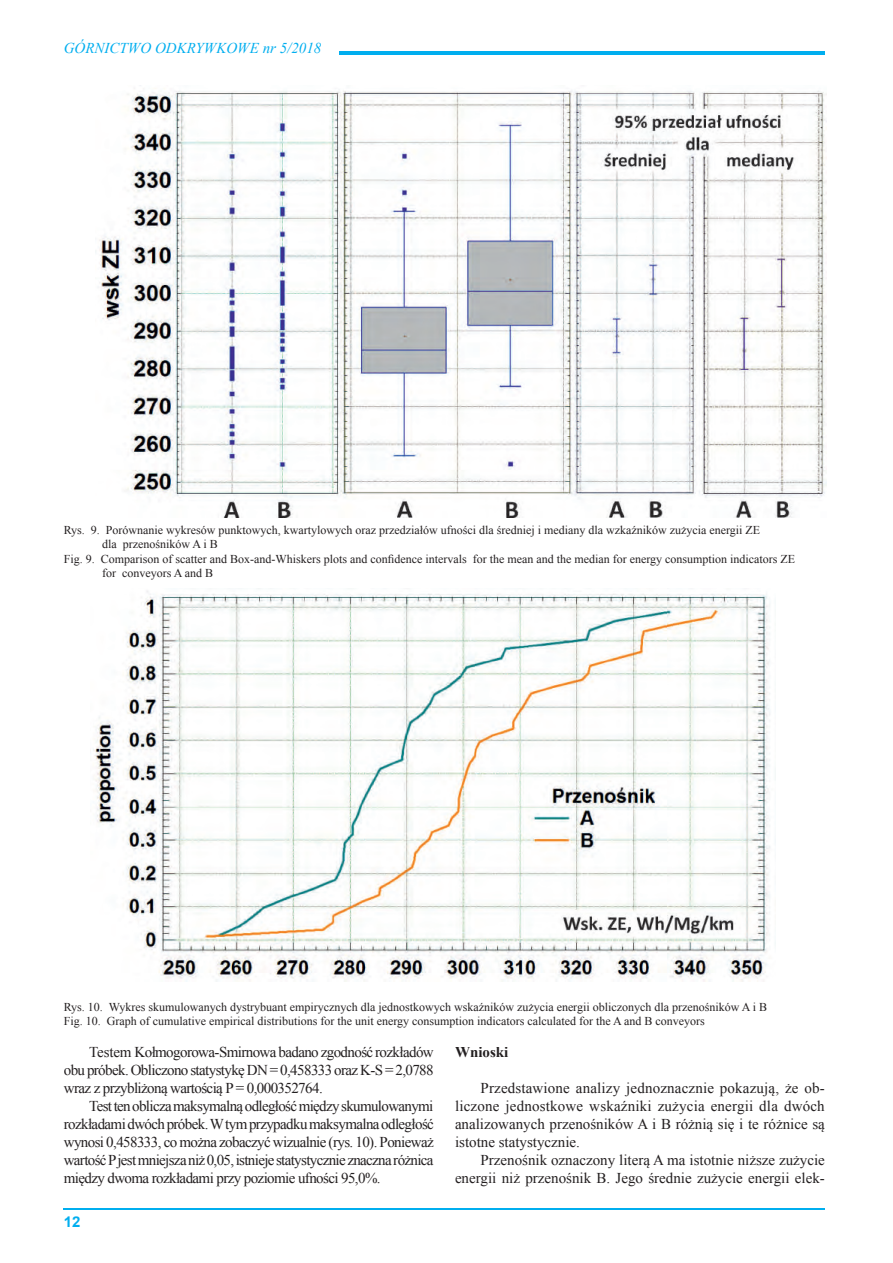
<style>
.page{position:relative;width:893px;height:1263px;background:#fff}
.page>*{position:absolute;margin:0;border:0;box-sizing:border-box;transform-origin:0 0}
.t1{font:15px/18px "Times New Roman";color:#231f20;text-align:justify}
.t2{font:italic 15px "Times New Roman";color:#00aeef}
.t3{font:700 15px "Times New Roman";color:#231f20}
.t4{font:700 15px "Arial";color:#00aeef}
.t5{font:12px/14.4px "Times New Roman";color:#231f20}
</style>
<div class="page">
<hr style="left:64px;top:1208px;width:761px;height:1px;background:#00aeef">
<hr style="left:340px;top:51px;width:485px;height:3px;background:#00aeef">
<img style="left:99px;top:85px;width:727px;height:432px">
<img style="left:93px;top:591px;width:683px;height:391px">
<p class="t2" style="left:64px;top:37px;width:259px">GÓRNICTWO ODKRYWKOWE nr 5/2018</p>
<p class="t5" style="left:64px;top:522px;width:698px">Rys. 9. Porównanie wykresów punktowych, kwartylowych oraz przedziałów ufności dla średniej i mediany dla wzkaźników zużycia energii ZE</p>
<p class="t5" style="left:102px;top:537px;width:117px">dla przenośników A i B</p>
<p class="t5" style="left:64px;top:551px;width:733px">Fig. 9. Comparison of scatter and Box-and-Whiskers plots and confidence intervals for the mean and the median for energy consumption indicators ZE</p>
<p class="t5" style="left:102px;top:566px;width:112px">for conveyors A and B</p>
<p class="t5" style="left:64px;top:999px;width:705px">Rys. 10. Wykres skumulowanych dystrybuant empirycznych dla jednostkowych wskaźników zużycia energii obliczonych dla przenośników A i B<br>Fig. 10. Graph of cumulative empirical distributions for the unit energy consumption indicators calculated for the A and B conveyors</p>
<p class="t3" style="left:455px;top:1042px;width:55px">Wnioski</p>
<p class="t1" style="left:455px;top:1079px;width:371px;text-indent:26px">Przedstawione analizy jednoznacznie pokazują, że ob&shy;liczone jednostkowe wskaźniki zużycia energii dla dwóch analizowanych przenośników A i B różnią się i te różnice są istotne statystycznie.</p>
<p class="t1" style="left:455px;top:1151px;width:371px;text-align:right">Przenośnik oznaczony literą A ma istotnie niższe zużycie energii niż przenośnik B. Jego średnie zużycie energii elek-</p>
<p class="t1" style="left:64px;top:1043px;width:371px;text-indent:26px">Testem Kołmogorowa-Smirnowa badano zgodność rozkładów obu próbek. Obliczono statystykę DN = 0,458333 oraz K-S = 2,0788 wraz z przybliżoną wartością P = 0,000352764.</p>
<p class="t1" style="left:64px;top:1097px;width:372px;text-indent:26px">Test ten oblicza maksymalną odległość między skumulowanymi rozkładami dwóch próbek. W tym przypadku maksymalna odległość wynosi 0,458333, co można zobaczyć wizualnie (rys. 10). Ponieważ wartość P jest mniejsza niż 0,05, istnieje statystycznie znaczna różnica między dwoma rozkładami przy poziomie ufności 95,0%.</p>
<p class="t4" style="left:64px;top:1212px;width:18px">12</p>
</div>
